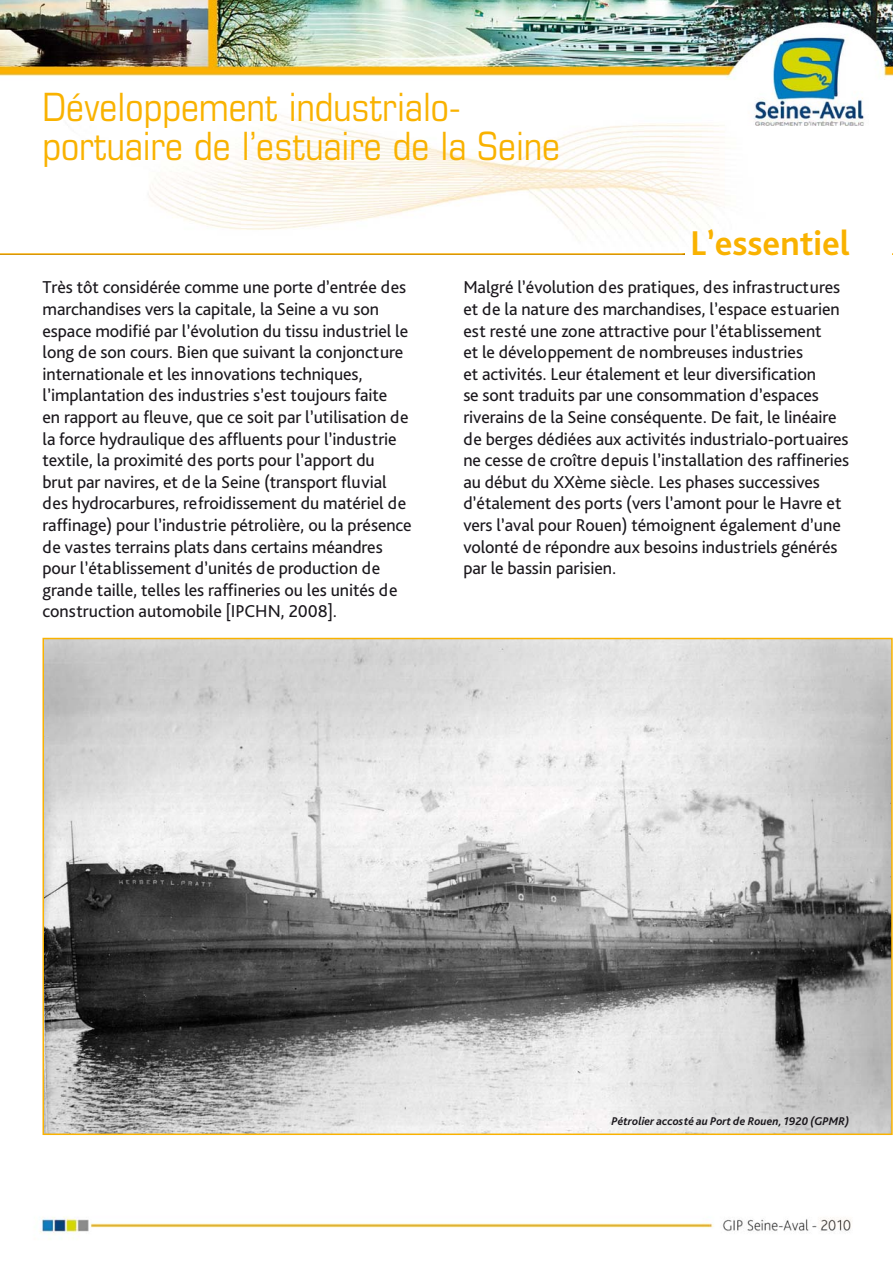
<style>
.page{position:relative;width:893px;height:1263px;background:#fff}
.page>*{position:absolute;margin:0;border:0;box-sizing:border-box;transform-origin:0 0}
.t1{font:condensed 39px/39px "Eurostile LT Std";color:#f9b200}
.t2{font:700 36px "Bliss Pro";color:#f9b200}
.t3{font:18px/21.6px "Bliss Pro";letter-spacing:-.005em;color:#1a171c}
.t4{font:italic 700 11.7px "Bliss Pro";color:#1a171c}
</style>
<div class="page">
<img style="left:39px;top:1216px;width:812px;height:18px">
<img style="left:0;top:0;width:893px;height:237px">
<img style="left:0;top:253px;width:684px;height:2px">
<img style="left:46px;top:641px;width:844px;height:491px">
<h1 class="t1" style="left:43px;top:91px;width:519px">Développement industrialo&shy;portuaire de l’estuaire de la Seine</h1>
<h2 class="t2" style="left:690px;top:229px;width:162px">L’essentiel</h2>
<p class="t3" style="left:43px;top:278px;width:371px">Très tôt considérée comme une porte d’entrée des marchandises vers la capitale, la Seine a vu son espace modifié par l’évolution du tissu industriel le long de son cours. Bien que suivant la conjoncture internationale et les innovations techniques, l’implantation des industries s’est toujours faite<br>en rapport au fleuve, que ce soit par l’utilisation de la force hydraulique des affluents pour l’industrie textile, la proximité des ports pour l’apport du<br>brut par navires, et de la Seine (transport fluvial des hydrocarbures, refroidissement du matériel de raffinage) pour l’industrie pétrolière, ou la présence de vastes terrains plats dans certains méandres pour l’établissement d’unités de production de grande taille, telles les raffineries ou les unités de construction automobile [IPCHN, 2008].</p>
<p class="t3" style="left:463px;top:278px;width:387px">Malgré l’évolution des pratiques, des infrastructures et de la nature des marchandises, l’espace estuarien est resté une zone attractive pour l’établissement<br>et le développement de nombreuses industries<br>et activités. Leur étalement et leur diversification<br>se sont traduits par une consommation d’espaces riverains de la Seine conséquente. De fait, le linéaire de berges dédiées aux activités industrialo-portuaires ne cesse de croître depuis l’installation des raffineries au début du XXème siècle. Les phases successives d’étalement des ports (vers l’amont pour le Havre et vers l’aval pour Rouen) témoignent également d’une volonté de répondre aux besoins industriels générés par le bassin parisien.</p>
<p class="t4" style="left:611px;top:1116px;width:239px">Pétrolier accosté au Port de Rouen, 1920 (GPMR)</p>
</div>
